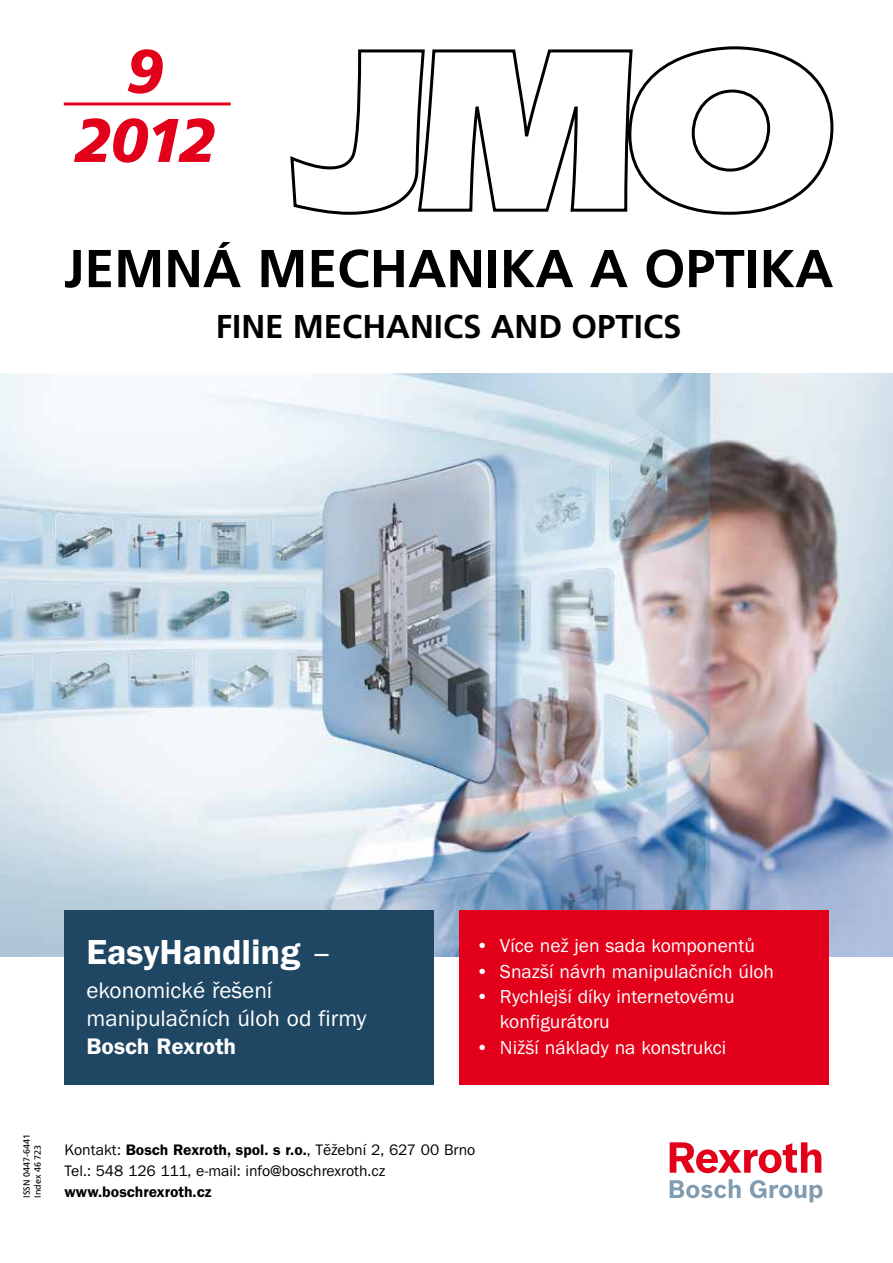
<style>
.page{position:relative;width:893px;height:1263px;background:#fff}
.page>*{position:absolute;margin:0;border:0;box-sizing:border-box;transform-origin:0 0}
.t1{font:italic 900 61.5px/69px "Frutiger CE";color:#e2001a;text-align:center}
.t2{font:700 53.25px "Frutiger CE";color:#000}
.t3{font:36px "Franklin Got Itc TOT Dem";color:#fff}
.t4{font:700 33px "Frutiger CE";color:#000}
.t5{font:23.25px/27.9px "Franklin Got Itc TOT Boo";color:#fff}
.t6{font:23.25px "Franklin Got Itc TOT Dem";color:#fff}
.t7{font:19.5px/25.3px "Franklin Got Itc TOT Boo";color:#fff}
.t8{font:15.75px/21px "Franklin Got Itc TOT Boo";color:#000}
.t9{font:15.75px "Franklin Got Itc TOT Dem";color:#000}
.t10{font:9px/10.8px "Frutiger CE";color:#000}
.s1{font-family:"Franklin Got Itc TOT Boo"}
.s2{font-family:"Franklin Got Itc TOT Dem"}
</style>
<div class="page">
<svg style="left:290px;top:46px;width:544px;height:169px"></svg>
<hr style="left:64px;top:102px;width:167px;height:3px;background:#e2001a">
<img style="left:0;top:373px;width:893px;height:584px">
<div style="left:64px;top:910px;width:370px;height:174px;background:#1f4663"></div>
<div style="left:459px;top:910px;width:370px;height:174px;background:#e2001a"></div>
<svg style="left:670px;top:1179px;width:71px;height:19px"></svg>
<svg style="left:750px;top:1180px;width:73px;height:22px"></svg>
<svg style="left:670px;top:1142px;width:151px;height:31px"></svg>
<h1 class="t1" style="left:74px;top:37px;width:143px">9<br>2012</h1>
<h2 class="t2" style="left:64px;top:238px;width:771px">JEMNÁ MECHANIKA A OPTIKA</h2>
<h3 class="t4" style="left:216px;top:307px;width:467px">FINE MECHANICS AND OPTICS</h3>
<h3 class="t3" style="left:86px;top:931px;width:247px">EasyHandling <span class="s1">–</span></h3>
<p class="t5" style="left:86px;top:976px;width:281px">ekonomické řešení manipulačních úloh od firmy</p>
<p class="t6" style="left:86px;top:1033px;width:151px">Bosch Rexroth</p>
<p class="t7" style="left:476px;top:933px;width:280px">• Více než jen sada komponentů</p>
<p class="t7" style="left:476px;top:959px;width:300px">• Snazší návrh manipulačních úloh</p>
<p class="t7" style="left:500px;top:984px;width:236px;text-indent:-24px">• Rychlejší díky internetovému konfigurátoru</p>
<p class="t7" style="left:476px;top:1035px;width:252px">• Nižší náklady na konstrukci</p>
<p class="t10" style="left:21px;top:1197px;width:65px;rotate:-90deg">ISSN 0447-6441<br>Index 46 723</p>
<p class="t8" style="left:65px;top:1139px;width:412px">Kontakt: <span class="s2">Bosch Rexroth, spol. s r.o.</span>, Těžební 2, 627 00 Brno<br>Tel.: 548 126 111, e-mail: info@boschrexroth.cz</p>
<p class="t9" style="left:65px;top:1183px;width:148px">www.boschrexroth.cz</p>
</div>
